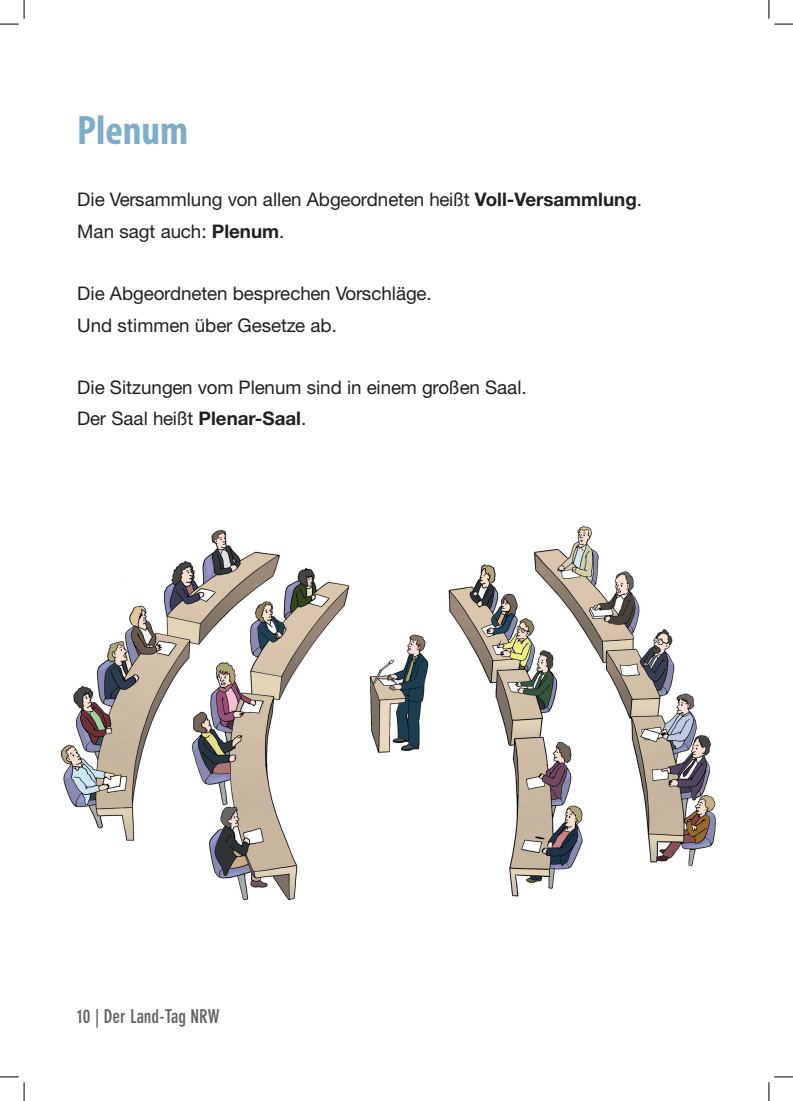
<style>
.page{position:relative;width:793px;height:1101px;background:#fff}
.page>*{position:absolute;margin:0;border:0;box-sizing:border-box;transform-origin:0 0}
.t1{font:700 condensed 41.25px "Myriad Pro";color:#7dadcb}
.t2{font:18.75px/31.2px "Helvetica Neue";color:#231f20}
.t3{font:700 condensed 18.75px "DIN Neuzeit Grotesk";color:#636366}
.s1{font-weight:700}
</style>
<div class="page">
<img style="left:60px;top:526px;width:656px;height:375px">
<svg style="left:0;top:0;width:25px;height:25px"></svg>
<svg style="left:0;top:1076px;width:25px;height:24px"></svg>
<svg style="left:768px;top:0;width:24px;height:25px"></svg>
<svg style="left:768px;top:1076px;width:24px;height:24px"></svg>
<h1 class="t1" style="left:77px;top:104px;width:113px">Plenum</h1>
<p class="t2" style="left:77px;top:184px;width:566px">Die Versammlung von allen Abgeordneten heißt <span class="s1">Voll-Versammlung</span>.<br>Man sagt auch: <span class="s1">Plenum</span>.</p>
<p class="t2" style="left:77px;top:278px;width:356px">Die Abgeordneten besprechen Vorschläge.<br>Und stimmen über Gesetze ab.</p>
<p class="t2" style="left:77px;top:371px;width:451px">Die Sitzungen vom Plenum sind in einem großen Saal.<br>Der Saal heißt <span class="s1">Plenar-Saal</span>.</p>
<p class="t3" style="left:77px;top:1005px;width:144px">10 | Der Land-Tag NRW</p>
</div>
